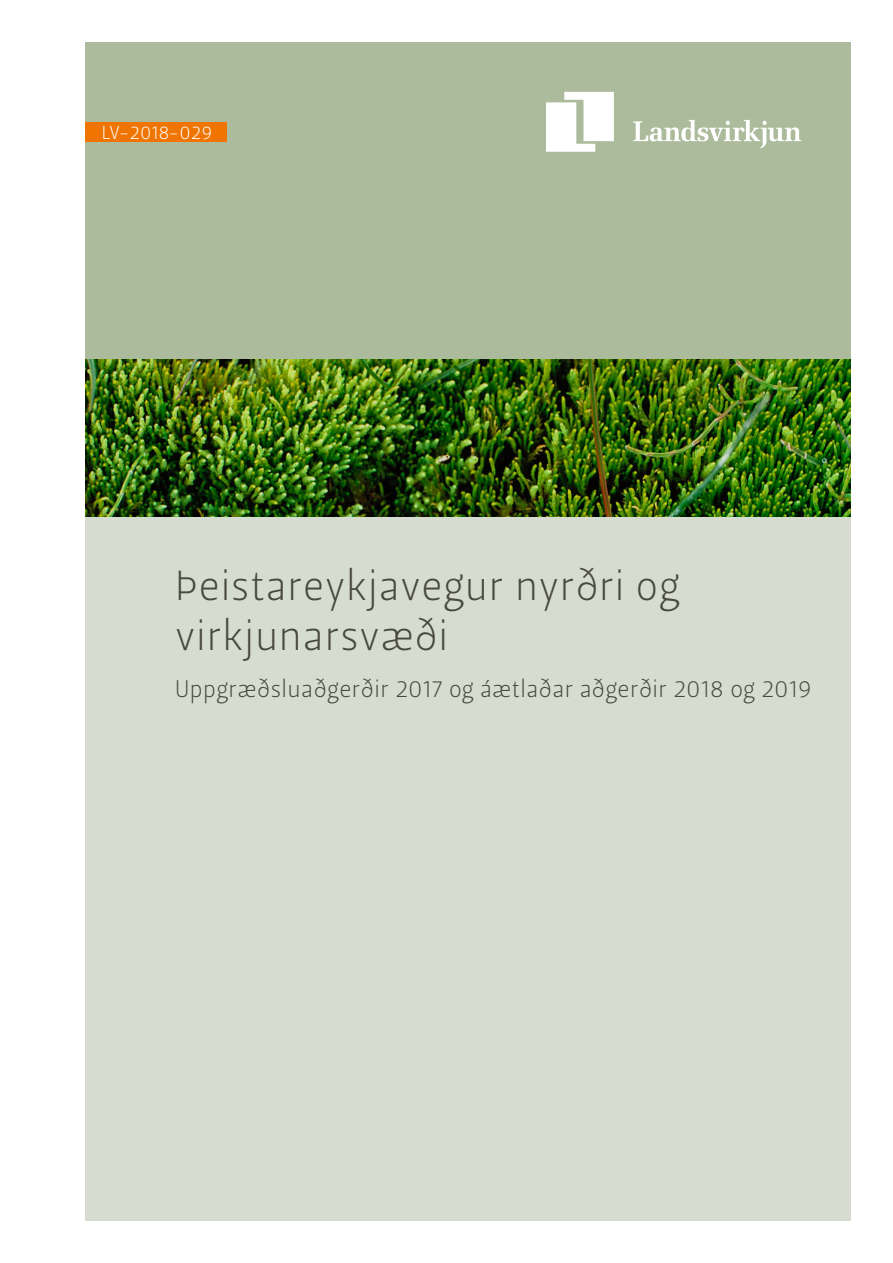
<style>
.page{position:relative;width:893px;height:1263px;background:#fff}
.page>*{position:absolute;margin:0;border:0;box-sizing:border-box;transform-origin:0 0}
.t1{font:42px/50.4px "Leitura Sans Grot 1";letter-spacing:.02em;color:#484740}
.t2{font:24px "Leitura Sans Grot 1";letter-spacing:.02em;color:#484740}
.t3{font:18.75px "Leitura Sans Grot 1";letter-spacing:.02em;color:#fff}
</style>
<div class="page">
<div style="left:85px;top:43px;width:765px;height:1177px;background:#d6ddd0"></div>
<div style="left:85px;top:43px;width:765px;height:316px;background:#acbb9c"></div>
<div style="left:85px;top:122px;width:141px;height:19px;background:#f07500"></div>
<img style="left:85px;top:359px;width:765px;height:158px">
<svg style="left:633px;top:120px;width:168px;height:28px"></svg>
<svg style="left:546px;top:92px;width:68px;height:60px"></svg>
<p class="t3" style="left:102px;top:121px;width:112px">LV-2018-029</p>
<h1 class="t1" style="left:175px;top:561px;width:506px">Þeistareykjavegur nyrðri og virkjunarsvæði</h1>
<p class="t2" style="left:175px;top:675px;width:638px">Uppgræðsluaðgerðir 2017 og áætlaðar aðgerðir 2018 og 2019</p>
</div>
